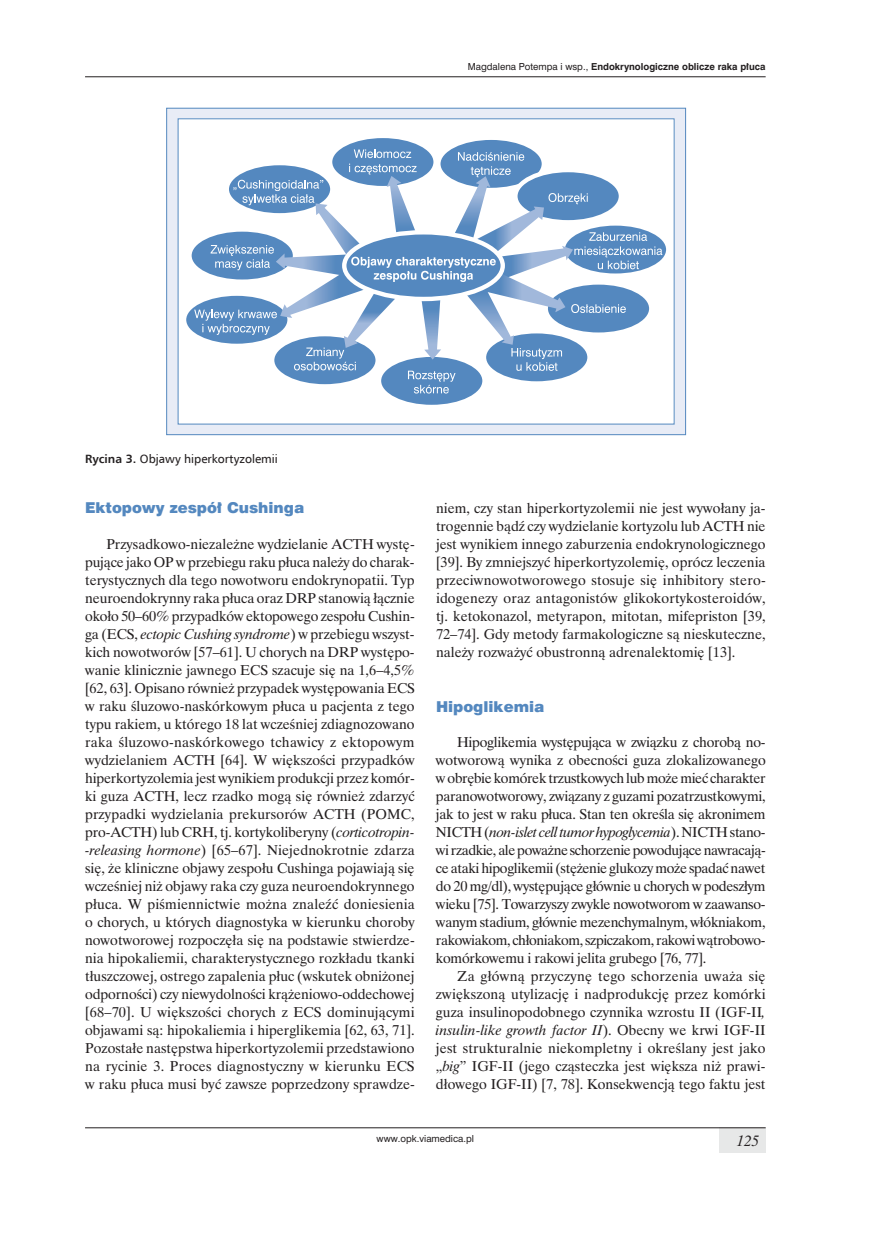
<style>
.page{position:relative;width:872px;height:1234px;background:#fff}
.page>*{position:absolute;margin:0;border:0;box-sizing:border-box;transform-origin:0 0}
.t1{font:15px "Swis 721 Blk EU";color:#5488bf}
.t2{font:italic 15px "Time Ibis EE";color:#231f20}
.t3{font:14.25px/18px "Time Ibis EE";color:#231f20;text-align:justify}
.t4{font:12px "Humnst 777 EU";color:#231f20}
.t5{font:700 9px "Swis 721 PL";color:#231f20}
.t6{font:9px "Swis 721 PL";color:#231f20}
.s1{font-weight:400}
.s2{font-weight:700}
.s3{font-style:italic}
</style>
<div class="page">
<hr style="left:85px;top:76px;width:680px;height:1px;background:#231f20">
<div style="left:719px;top:1127px;width:46px;height:25px;background:#e7e8e8"></div>
<hr style="left:85px;top:1127px;width:680px;height:1px;background:#231f20">
<div style="left:167px;top:108px;width:518px;height:326px;background:#e8ecf6"></div>
<div style="left:178px;top:119px;width:496px;height:305px;background:#fff"></div>
<div style="left:178px;top:118px;width:496px;height:306px;border:1px solid #5488bf"></div>
<svg style="left:330px;top:136px;width:105px;height:52px"></svg>
<div style="left:328px;top:134px;width:110px;height:56px;border:4px solid #fff;border-radius:50%"></div>
<svg style="left:438px;top:138px;width:106px;height:52px"></svg>
<div style="left:436px;top:135px;width:110px;height:57px;border:4px solid #fff;border-radius:50%"></div>
<svg style="left:379px;top:354px;width:105px;height:53px"></svg>
<div style="left:377px;top:352px;width:110px;height:57px;border:4px solid #fff;border-radius:50%"></div>
<svg style="left:184px;top:293px;width:105px;height:53px"></svg>
<svg style="left:194px;top:149px;width:468px;height:244px"></svg>
<p class="t5" style="left:468px;top:61px;width:299px"><span class="s1">Magdalena Potempa i wsp.,</span> Endokrynologiczne oblicze raka płuca</p>
<p class="t4" style="left:85px;top:451px;width:194px"><span class="s2">Rycina 3.</span> Objawy hiperkortyzolemii</p>
<p class="t1" style="left:85px;top:498px;width:221px">Ektopowy zespół Cushinga</p>
<p class="t3" style="left:85px;top:534px;width:331px;text-indent:21px">Przysadkowo-niezależne wydzielanie ACTH wystę&shy;pujące jako OP w przebiegu raku płuca należy do charak&shy;terystycznych dla tego nowotworu endokrynopatii. Typ neuroendokrynny raka płuca oraz DRP stanowią łącznie około 50–60% przypadków ektopowego zespołu Cushin&shy;ga (ECS, <span class="s3">ectopic Cushing syndrome</span>) w przebiegu wszyst&shy;kich nowotworów [57–61]. U chorych na DRP występo&shy;wanie klinicznie jawnego ECS szacuje się na 1,6–4,5% [62, 63]. Opisano również przypadek występowania ECS w raku śluzowo-naskórkowym płuca u pacjenta z tego typu rakiem, u którego 18 lat wcześniej zdiagnozowano raka śluzowo-naskórkowego tchawicy z ektopowym wydzielaniem ACTH [64]. W większości przypadków hiperkortyzolemia jest wynikiem produkcji przez komór&shy;ki guza ACTH, lecz rzadko mogą się również zdarzyć przypadki wydzielania prekursorów ACTH (POMC, pro-ACTH) lub CRH, tj. kortykoliberyny (<span class="s3">corticotropin--releasing hormone</span>) [65–67]. Niejednokrotnie zdarza się, że kliniczne objawy zespołu Cushinga pojawiają się wcześniej niż objawy raka czy guza neuroendokrynnego płuca. W piśmiennictwie można znaleźć doniesienia o chorych, u których diagnostyka w kierunku choroby nowotworowej rozpoczęła się na podstawie stwierdze&shy;nia hipokaliemii, charakterystycznego rozkładu tkanki tłuszczowej, ostrego zapalenia płuc (wskutek obniżonej odporności) czy niewydolności krążeniowo-oddechowej [68–70]. U większości chorych z ECS dominującymi objawami są: hipokaliemia i hiperglikemia [62, 63, 71].<br>Pozostałe następstwa hiperkortyzolemii przedstawiono na rycinie 3. Proces diagnostyczny w kierunku ECS w raku płuca musi być zawsze poprzedzony sprawdze-</p>
<p class="t3" style="left:436px;top:498px;width:331px">niem, czy stan hiperkortyzolemii nie jest wywołany ja&shy;trogennie bądź czy wydzielanie kortyzolu lub ACTH nie jest wynikiem innego zaburzenia endokrynologicznego [39]. By zmniejszyć hiperkortyzolemię, oprócz leczenia przeciwnowotworowego stosuje się inhibitory stero&shy;idogenezy oraz antagonistów glikokortykosteroidów, tj. ketokonazol, metyrapon, mitotan, mifepriston [39, 72–74]. Gdy metody farmakologiczne są nieskuteczne, należy rozważyć obustronną adrenalektomię [13].</p>
<p class="t1" style="left:436px;top:696px;width:110px">Hipoglikemia</p>
<p class="t3" style="left:436px;top:732px;width:331px;text-indent:21px">Hipoglikemia występująca w związku z chorobą no&shy;wotworową wynika z obecności guza zlokalizowanego w obrębie komórek trzustkowych lub może mieć charakter paranowotworowy, związany z guzami pozatrzustkowymi, jak to jest w raku płuca. Stan ten określa się akronimem NICTH (<span class="s3">non-islet cell tumor hypoglycemia</span>). NICTH stano&shy;wi rzadkie, ale poważne schorzenie powodujące nawracają&shy;ce ataki hipoglikemii (stężenie glukozy może spadać nawet do 20 mg/dl), występujące głównie u chorych w podeszłym wieku [75]. Towarzyszy zwykle nowotworom w zaawanso&shy;wanym stadium, głównie mezenchymalnym, włókniakom, rakowiakom, chłoniakom, szpiczakom, rakowi wątrobowo&shy;komórkowemu i rakowi jelita grubego [76, 77].</p>
<p class="t3" style="left:436px;top:966px;width:331px;text-indent:21px">Za główną przyczynę tego schorzenia uważa się zwiększoną utylizację i nadprodukcję przez komórki guza insulinopodobnego czynnika wzrostu II (IGF-II<span class="s3">, insulin-like growth factor II</span>). Obecny we krwi IGF-II jest strukturalnie niekompletny i określany jest jako „<span class="s3">big</span>” IGF-II (jego cząsteczka jest większa niż prawi&shy;dłowego IGF-II) [7, 78]. Konsekwencją tego faktu jest</p>
<p class="t6" style="left:376px;top:1132px;width:99px">www.opk.viamedica.pl</p>
<p class="t2" style="left:736px;top:1131px;width:24px">125</p>
</div>
